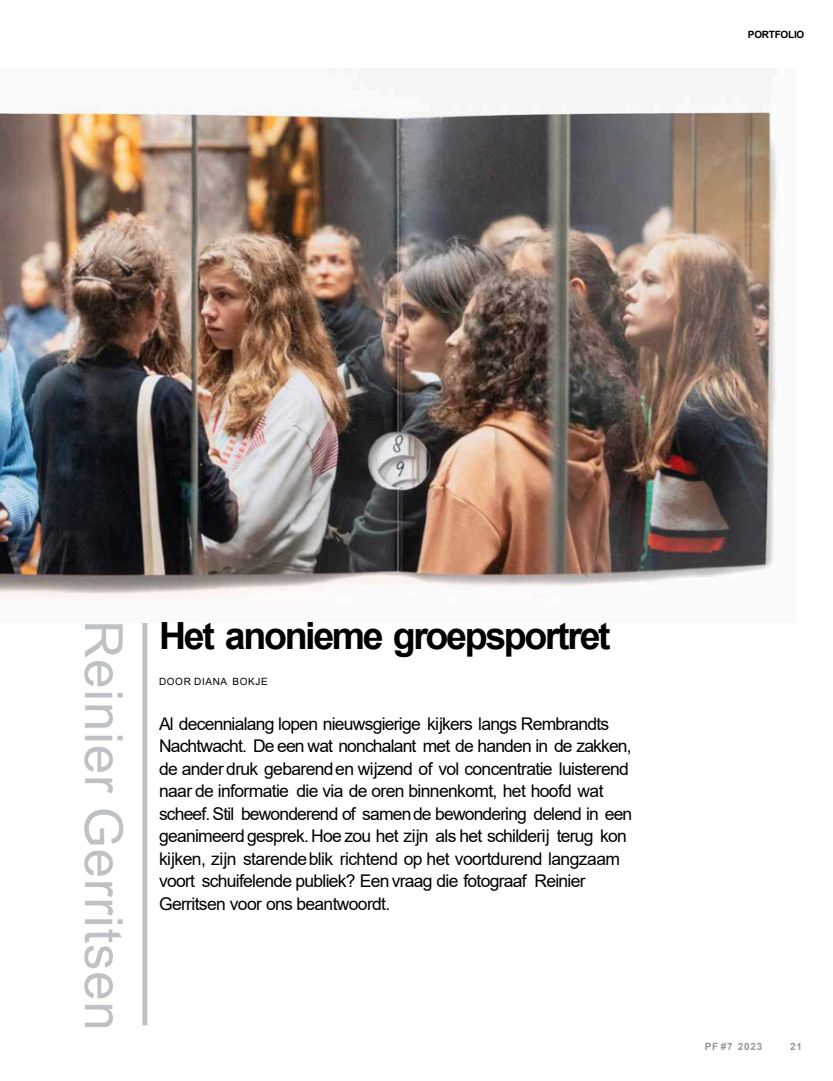
<style>
.page{position:relative;width:833px;height:1081px;background:#fff}
.page>*{position:absolute;margin:0;border:0;box-sizing:border-box;transform-origin:0 0}
.t1{font:52.75px "Arial";letter-spacing:.015em;color:#bec2c5}
.t2{font:700 37.5px "Arial";letter-spacing:-.06em;color:#000}
.t3{font:17.5px/22.5px "Arial";letter-spacing:-.04em;color:#000}
.t4{font:10px "Arial";letter-spacing:.06em;color:#000}
.t5{font:700 10px "Arial";letter-spacing:.075em;color:#94989b}
.t6{font:700 10px "Arial";letter-spacing:-.025em;color:#000}
</style>
<div class="page">
<div style="left:142px;top:623px;width:5px;height:402px;background:#bec2c5"></div>
<img style="left:0;top:106px;width:777px;height:495px">
<p class="t6" style="left:748px;top:31px;width:58px">PORTFOLIO</p>
<h1 class="t1" style="left:123px;top:620px;width:412px;rotate:90deg">Reinier Gerritsen</h1>
<h2 class="t2" style="left:159px;top:622px;width:453px">Het anonieme groepsportret</h2>
<p class="t4" style="left:159px;top:677px;width:110px">DOOR DIANA BOKJE</p>
<p class="t3" style="left:159px;top:714px;width:475px">Al decennialang lopen nieuwsgierige kĳkers langs Rembrandts Nachtwacht. De een wat nonchalant met de handen in de zakken, de ander druk gebarend en wĳzend of vol concentratie luisterend naar de informatie die via de oren binnenkomt, het hoofd wat scheef. Stil bewonderend of samen de bewondering delend in een geanimeerd gesprek. Hoe zou het zĳn als het schilderĳ terug kon kĳken, zĳn starende blik richtend op het voortdurend langzaam voort schuifelende publiek? Een vraag die fotograaf Reinier Gerritsen voor ons beantwoordt.</p>
<p class="t5" style="left:705px;top:1043px;width:59px">PF #7 2023</p>
<p class="t5" style="left:790px;top:1043px;width:13px">21</p>
</div>
